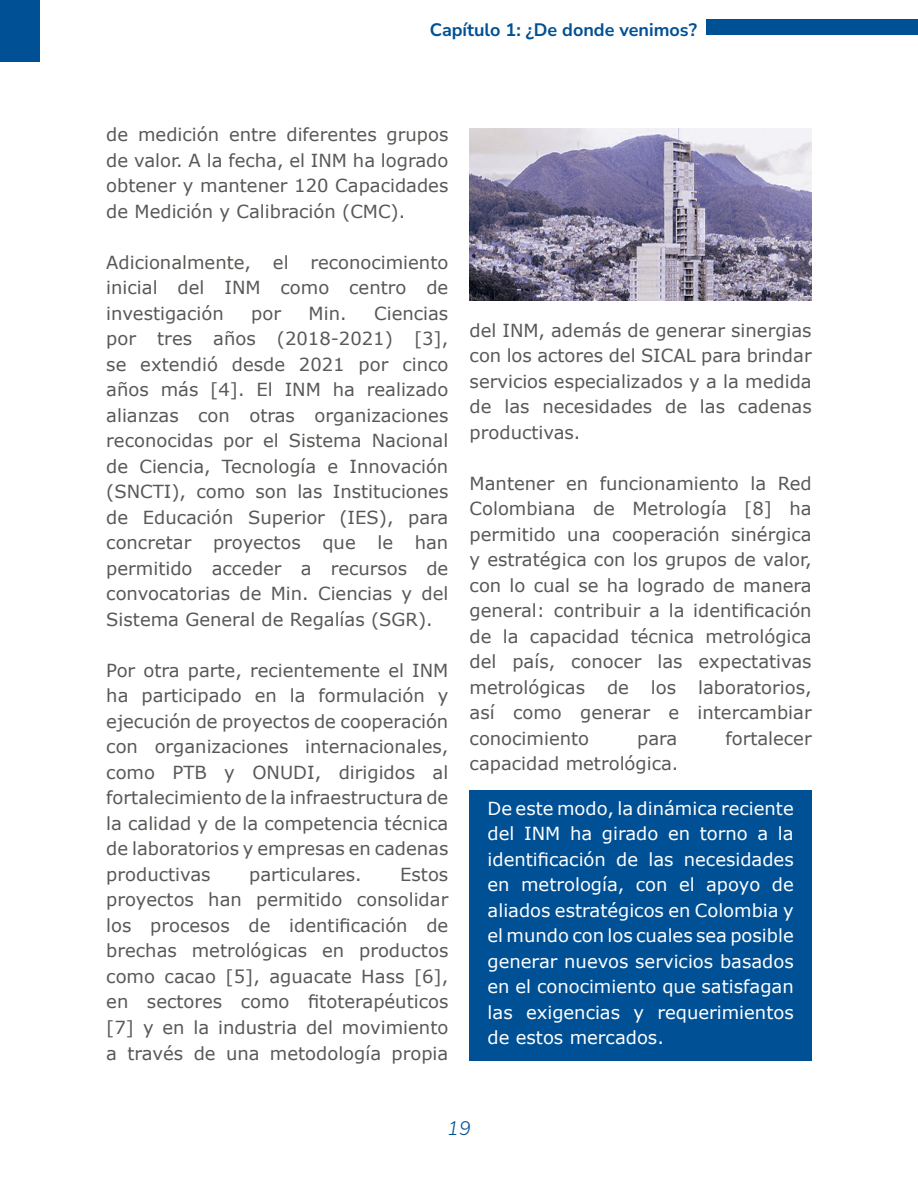
<style>
.page{position:relative;width:918px;height:1188px;background:#fff}
.page>*{position:absolute;margin:0;border:0;box-sizing:border-box;transform-origin:0 0}
.t1{font:italic 200 19.5px "Nunito Sans 12 pt";color:#005095}
.t2{font:18px/25.5px "Verdana";color:#585856;text-align:justify}
.t3{font:18px/25.5px "Verdana";color:#fff;text-align:justify}
.t4{font:200 18px "Nunito Sans 12 pt";color:#005095}
</style>
<div class="page">
<img style="left:470px;top:128px;width:342px;height:172px">
<div style="left:470px;top:790px;width:342px;height:270px;background:#005095"></div>
<div style="left:706px;top:19px;width:212px;height:16px;background:#005095"></div>
<div style="left:0;top:0;width:40px;height:62px;background:#005095"></div>
<p class="t4" style="left:430px;top:17px;width:269px">Capítulo 1: ¿De donde venimos?</p>
<p class="t2" style="left:106px;top:122px;width:344px">de medición entre diferentes grupos de valor. A la fecha, el INM ha logrado obtener y mantener 120 Capacidades de Medición y Calibración (CMC).</p>
<p class="t2" style="left:106px;top:249px;width:344px">Adicionalmente, el reconocimiento inicial del INM como centro de investigación</p>
<p class="t2" style="left:106px;top:300px;width:344px;text-indent:268px">Ciencias por tres años (2018-2021) [3], se extendió desde 2021 por cinco años más [4]. El INM ha realizado alianzas con otras organizaciones reconocidas por el Sistema Nacional de Ciencia, Tecnología e Innovación (SNCTI), como son las Instituciones de Educación Superior (IES), para concretar proyectos que le han permitido acceder a recursos de convocatorias de Min. Ciencias y del Sistema General de Regalías (SGR).</p>
<p class="t2" style="left:106px;top:657px;width:344px">Por otra parte, recientemente el INM ha participado en la formulación y ejecución de proyectos de cooperación con organizaciones internacionales, como PTB y ONUDI, dirigidos al fortalecimiento de la infraestructura de la calidad y de la competencia técnica de laboratorios y empresas en cadenas productivas</p>
<p class="t2" style="left:251px;top:300px;width:31px">por</p>
<p class="t2" style="left:309px;top:300px;width:40px">Min.</p>
<p class="t2" style="left:249px;top:861px;width:114px">particulares.</p>
<p class="t2" style="left:106px;top:861px;width:344px;text-indent:294px">Estos proyectos han permitido consolidar los procesos de identificación de brechas metrológicas en productos como cacao [5], aguacate Hass [6], en sectores como fitoterapéuticos [7] y en la industria del movimiento a través de una metodología propia</p>
<p class="t2" style="left:470px;top:317px;width:344px">del INM, además de generar sinergias con los actores del SICAL para brindar servicios especializados y a la medida de las necesidades de las cadenas productivas.</p>
<p class="t2" style="left:470px;top:470px;width:344px">Mantener en funcionamiento la Red Colombiana de Metrología [8] ha permitido una cooperación sinérgica y estratégica con los grupos de valor, con lo cual se ha logrado de manera general: contribuir a la identificación de la capacidad técnica metrológica del país, conocer las expectativas metrológicas de los laboratorios, así como generar e intercambiar conocimiento</p>
<p class="t2" style="left:637px;top:726px;width:42px">para</p>
<p class="t2" style="left:725px;top:726px;width:88px">fortalecer</p>
<p class="t2" style="left:470px;top:751px;width:210px">capacidad metrológica.</p>
<p class="t3" style="left:488px;top:795px;width:308px">De este modo, la dinámica reciente del INM ha girado en torno a la identificación de las necesidades en metrología, con el apoyo de aliados estratégicos en Colombia y el mundo con los cuales sea posible generar nuevos servicios basados en el conocimiento que satisfagan las exigencias y requerimientos de estos mercados.</p>
<p class="t1" style="left:447px;top:1114px;width:25px">19</p>
</div>
